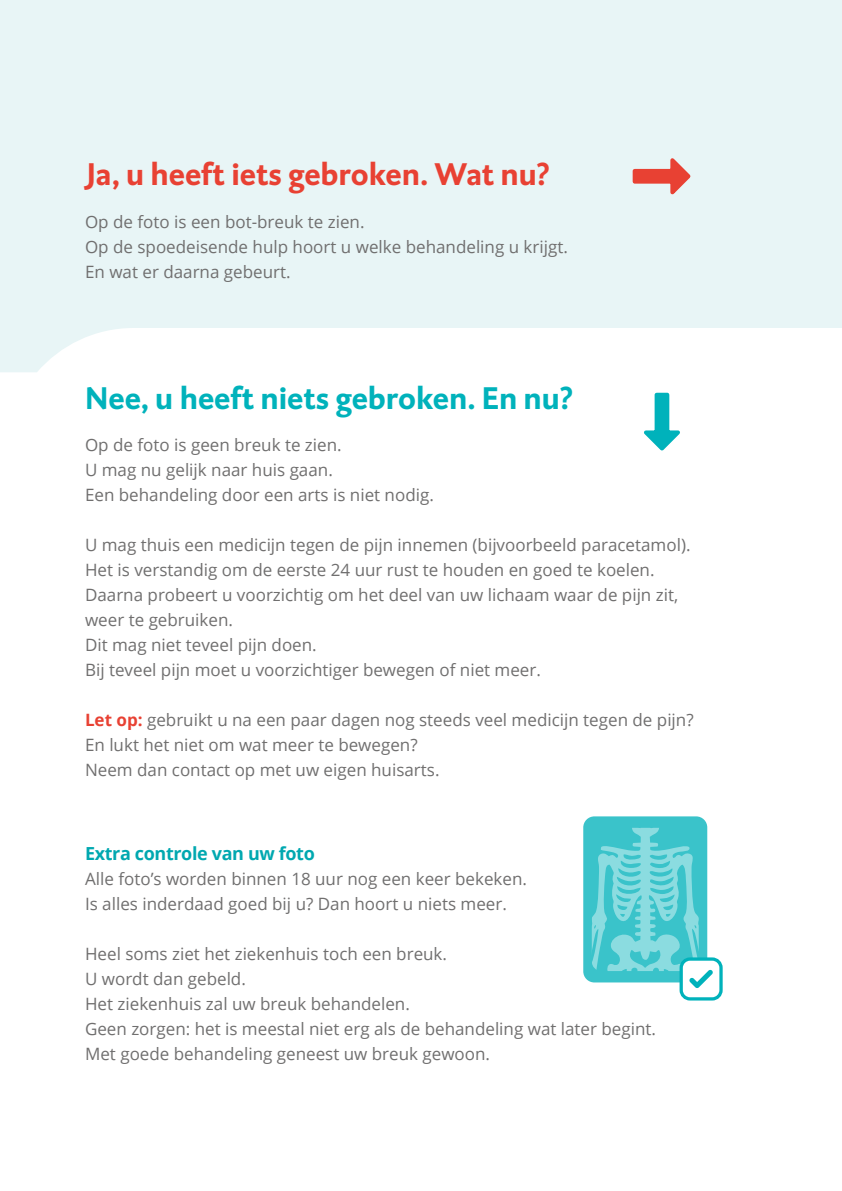
<style>
.page{position:relative;width:842px;height:1191px;background:#fff}
.page>*{position:absolute;margin:0;border:0;box-sizing:border-box;transform-origin:0 0}
.t1{font:700 32px "DTL Caspari T";color:#00b2bb}
.t2{font:700 32px "DTL Caspari T";color:#e84133}
.t3{font:700 18px "Open Sans";letter-spacing:-.02em;color:#00a8b0}
.t4{font:17px/25px "Open Sans";color:#706f6f}
.s1{font-weight:700;color:#e84133}
</style>
<div class="page">
<div style="left:0;top:0;width:842px;height:394px;background:#e8f5f6"></div>
<div style="left:0;top:328px;width:842px;height:66px;background:#fff"></div>
<div style="left:583px;top:816px;width:124px;height:166px;background:#3ac3ca;border-radius:11px"></div>
<div style="left:679px;top:957px;width:44px;height:43px;border:3px solid #00b2bb;border-radius:9px"></div>
<svg style="left:592px;top:828px;width:121px;height:160px"></svg>
<svg style="left:636px;top:391px;width:52px;height:60px"></svg>
<svg style="left:632px;top:158px;width:59px;height:37px"></svg>
<h1 class="t2" style="left:85px;top:153px;width:465px">Ja, u heeft iets gebroken. Wat nu?</h1>
<p class="t4" style="left:85px;top:209px;width:484px">Op de foto is een bot-breuk te zien.<br>Op de spoedeisende hulp hoort u welke behandeling u krijgt.<br>En wat er daarna gebeurt.</p>
<h1 class="t1" style="left:85px;top:377px;width:489px">Nee, u heeft niets gebroken. En nu?</h1>
<p class="t4" style="left:85px;top:432px;width:350px">Op de foto is geen breuk te zien.<br>U mag nu gelijk naar huis gaan.<br>Een behandeling door een arts is niet nodig.</p>
<p class="t4" style="left:85px;top:532px;width:607px">U mag thuis een medicijn tegen de pijn innemen (bijvoorbeeld paracetamol).<br>Het is verstandig om de eerste 24 uur rust te houden en goed te koelen.<br>Daarna probeert u voorzichtig om het deel van uw lichaam waar de pijn zit, weer te gebruiken.<br>Dit mag niet teveel pijn doen.<br>Bij teveel pijn moet u voorzichtiger bewegen of niet meer.</p>
<p class="t4" style="left:85px;top:707px;width:610px"><span class="s1">Let op:</span> gebruikt u na een paar dagen nog steeds veel medicijn tegen de pijn?<br>En lukt het niet om wat meer te bewegen?<br>Neem dan contact op met uw eigen huisarts.</p>
<p class="t3" style="left:85px;top:841px;width:231px">Extra controle van uw foto</p>
<p class="t4" style="left:85px;top:866px;width:443px">Alle foto’s worden binnen 18 uur nog een keer bekeken.<br>Is alles inderdaad goed bij u? Dan hoort u niets meer.</p>
<p class="t4" style="left:85px;top:941px;width:572px">Heel soms ziet het ziekenhuis toch een breuk.<br>U wordt dan gebeld.<br>Het ziekenhuis zal uw breuk behandelen.<br>Geen zorgen: het is meestal niet erg als de behandeling wat later begint.<br>Met goede behandeling geneest uw breuk gewoon.</p>
</div>
